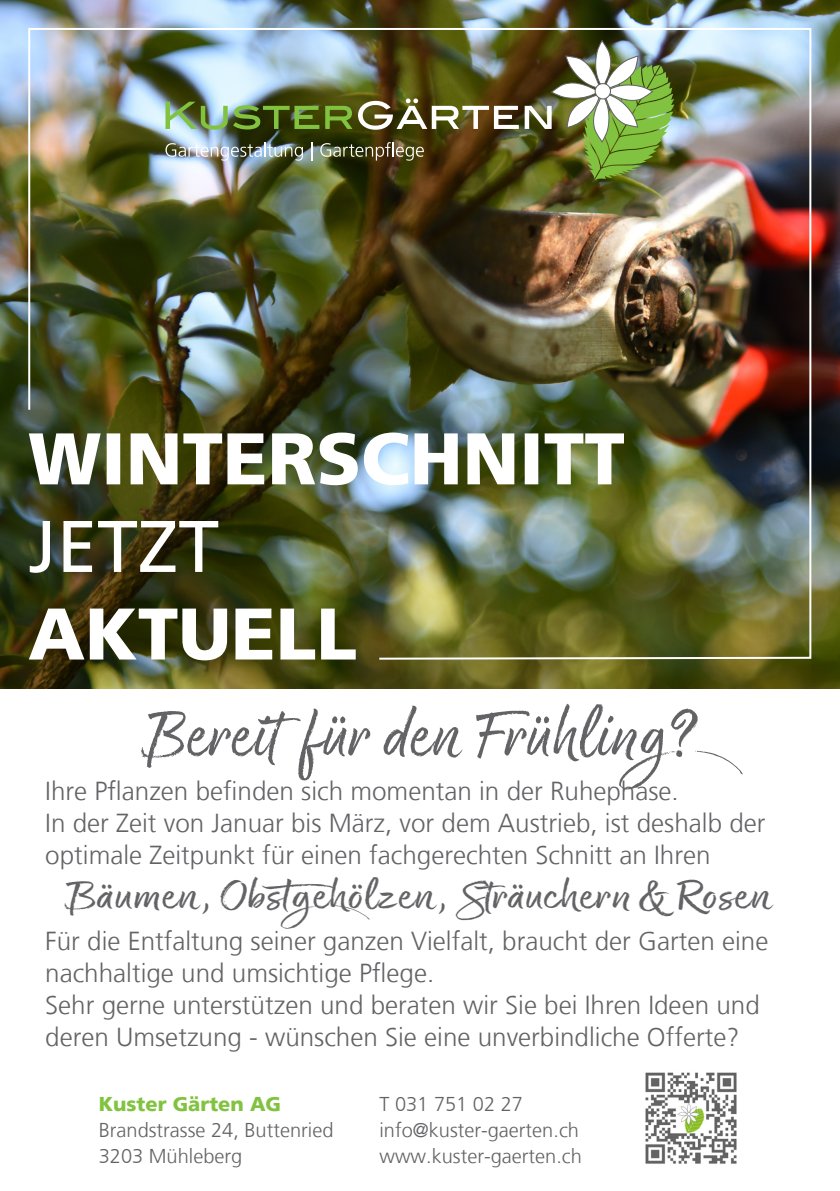
<style>
.page{position:relative;width:840px;height:1191px;background:#fff}
.page>*{position:absolute;margin:0;border:0;box-sizing:border-box;transform-origin:0 0}
.t1{font:76px "Good Karma";color:#636366}
.t2{font:46px "Good Karma Wide Upright";color:#636366}
.t3{font:300 26px/32px "Frutiger LT";color:#636366}
.t4{font:300 20px/26px "Frutiger LT";color:#636366}
.t5{font:900 20px "Frutiger LT";color:#81c340}
</style>
<div class="page">
<img style="left:0;top:0;width:839px;height:688px">
<img style="left:645px;top:1072px;width:92px;height:92px">
<img style="left:27px;top:27px;width:784px;height:633px">
<img style="left:165px;top:142px;width:138px;height:19px">
<svg style="left:311px;top:142px;width:1px;height:19px"></svg>
<svg style="left:320px;top:142px;width:103px;height:19px;background:#646040"></svg>
<svg style="left:165px;top:102px;width:62px;height:28px;background:#87a980"></svg>
<svg style="left:233px;top:105px;width:86px;height:24px;background:#527123"></svg>
<svg style="left:325px;top:106px;width:27px;height:23px"></svg>
<svg style="left:358px;top:98px;width:160px;height:32px"></svg>
<img style="left:524px;top:40px;width:150px;height:140px">
<h1 class="t1" style="left:144px;top:690px;width:618px">Bereit für den Frühling?</h1>
<p class="t3" style="left:45px;top:775px;width:721px">Ihre Pflanzen befinden sich momentan in der Ruhephase.<br>In der Zeit von Januar bis März, vor dem Austrieb, ist deshalb der optimale Zeitpunkt für einen fachgerechten Schnitt an Ihren</p>
<h2 class="t2" style="left:67px;top:868px;width:705px">Bäumen, Obstgehölzen, Sträuchern &amp; Rosen</h2>
<p class="t3" style="left:45px;top:925px;width:724px">Für die Entfaltung seiner ganzen Vielfalt, braucht der Garten eine nachhaltige und umsichtige Pflege.<br>Sehr gerne unterstützen und beraten wir Sie bei Ihren Ideen und deren Umsetzung - wünschen Sie eine unverbindliche Offerte?</p>
<p class="t5" style="left:99px;top:1091px;width:184px">Kuster Gärten AG</p>
<p class="t4" style="left:99px;top:1117px;width:236px">Brandstrasse 24, Buttenried<br>3203 Mühleberg</p>
<p class="t4" style="left:379px;top:1091px;width:204px">T 031 751 02 27 info@kuster-gaerten.ch www.kuster-gaerten.ch</p>
</div>
